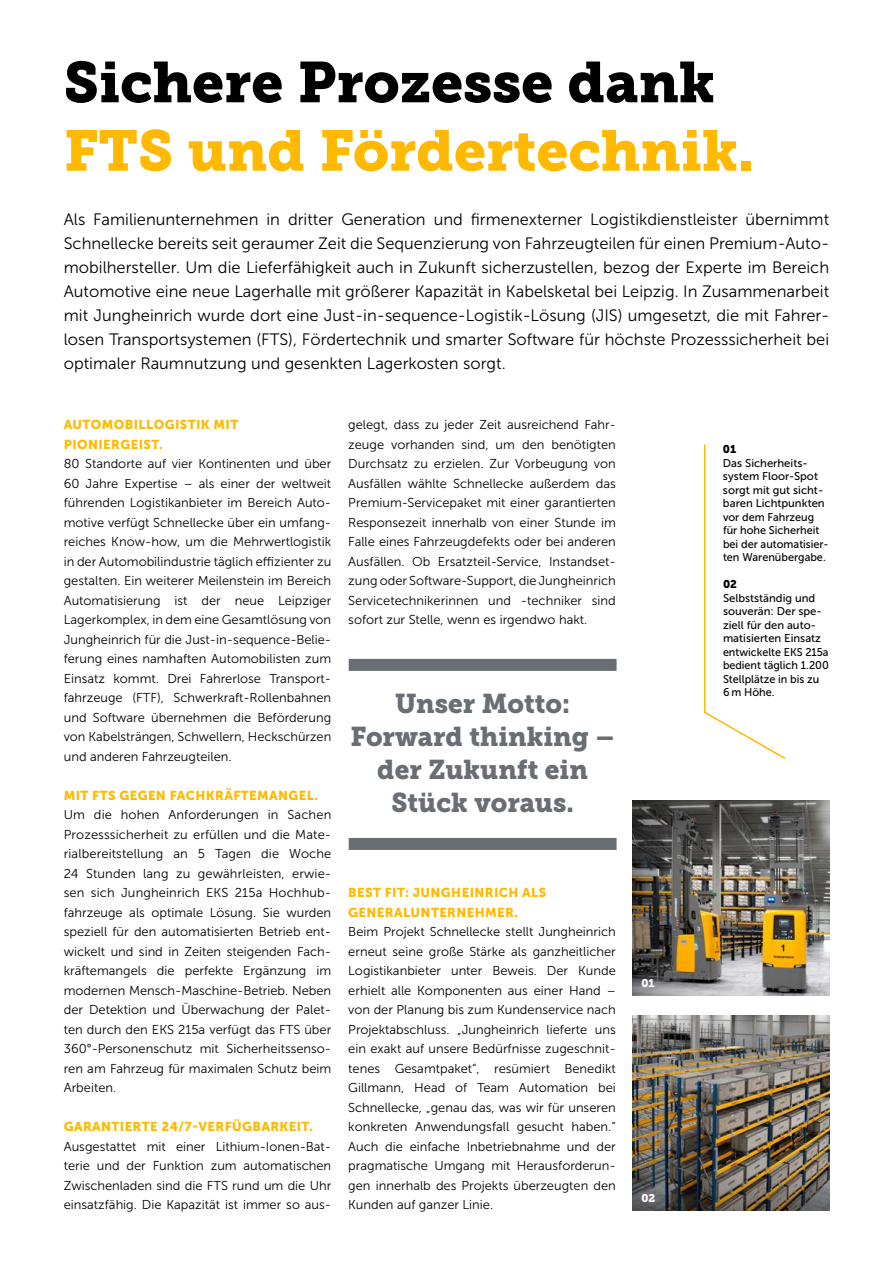
<style>
.page{position:relative;width:893px;height:1263px;background:#fff}
.page>*{position:absolute;margin:0;border:0;box-sizing:border-box;transform-origin:0 0}
.t1{font:57px "Museo JH Slab 900";color:#ffb900}
.t2{font:57px "Museo JH Slab 900";color:#000}
.t3{font:27px/33px "Museo JH Slab 900";color:#696e75;text-align:center}
.t4{font:16.5px/24px "Museo JH Sans 300";color:#000;text-align:justify}
.t5{font:12.9px/19.5px "Museo JH Sans 300";color:#000;text-align:justify}
.t6{font:12.9px/19.5px "Museo JH Sans 900";letter-spacing:.03em;color:#ffb900}
.t7{font:11.25px/13.5px "Museo JH Sans 500";color:#000}
.t8{font:11.25px "Museo JH Slab 900";color:#fff}
.t9{font:11.25px "Museo JH Sans 900";color:#000}
</style>
<div class="page">
<img style="left:633px;top:1015px;width:196px;height:195px">
<img style="left:633px;top:800px;width:196px;height:195px">
<svg style="left:704px;top:444px;width:82px;height:315px"></svg>
<div style="left:349px;top:659px;width:268px;height:12px;background:#696e75"></div>
<div style="left:349px;top:838px;width:268px;height:12px;background:#696e75"></div>
<h1 class="t2" style="left:64px;top:49px;width:653px">Sichere Prozesse dank</h1>
<h1 class="t1" style="left:64px;top:118px;width:692px">FTS und Fördertechnik.</h1>
<p class="t4" style="left:64px;top:207px;width:767px">Als Familienunternehmen in dritter Generation und firmenexterner Logistikdienstleister übernimmt Schnellecke bereits seit geraumer Zeit die Sequenzierung von Fahrzeugteilen für einen Premium-Auto&shy;mobilhersteller. Um die Lieferfähigkeit auch in Zukunft sicherzustellen, bezog der Experte im Bereich Automotive eine neue Lagerhalle mit größerer Kapazität in Kabelsketal bei Leipzig. In Zusammenarbeit mit Jungheinrich wurde dort eine Just- in-sequence- Logistik- Lösung (JIS) umgesetzt, die mit Fahrer&shy;losen Transportsystemen (FTS), Fördertechnik und smarter Software für höchste Prozesssicherheit bei optimaler Raumnutzung und gesenkten Lagerkosten sorgt.</p>
<p class="t6" style="left:64px;top:415px;width:176px">AUTOMOBILLOGISTIK MIT<br>PIONIERGEIST.</p>
<p class="t5" style="left:64px;top:454px;width:269px">80 Standorte auf vier Kontinenten und über 60 Jahre Expertise – als einer der weltweit führenden Logistikanbieter im Bereich Auto&shy;motive verfügt Schnellecke über ein umfang&shy;reiches Know- how, um die Mehrwertlogistik in der Automobilindustrie täglich effizienter zu gestalten. Ein weiterer Meilenstein im Bereich Automatisierung ist der neue Leipziger Lagerkomplex, in dem eine Gesamtlösung von Jungheinrich für die Just- in-sequence- Belie&shy;ferung eines namhaften Automobilisten zum Einsatz kommt. Drei Fahrerlose Transport&shy;fahrzeuge (FTF), Schwerkraft- Rollenbahnen und Software übernehmen die Beförderung von Kabelsträngen, Schwellern, Heckschürzen und anderen Fahrzeugteilen.</p>
<p class="t6" style="left:64px;top:785px;width:256px">MIT FTS GEGEN FACHKRÄFTEMANGEL.</p>
<p class="t5" style="left:64px;top:805px;width:269px">Um die hohen Anforderungen in Sachen Prozesssicherheit zu erfüllen und die Mate&shy;rialbereitstellung an 5 Tagen die Woche 24 Stunden lang zu gewährleisten, erwie&shy;sen sich Jungheinrich EKS 215a Hochhub&shy;fahrzeuge als optimale Lösung. Sie wurden speziell für den automatisierten Betrieb ent&shy;wickelt und sind in Zeiten steigenden Fach&shy;kräftemangels die perfekte Ergänzung im modernen Mensch- Maschine- Betrieb. Neben der Detektion und Überwachung der Palet&shy;ten durch den EKS 215a verfügt das FTS über 360°- Personenschutz mit Sicherheitssenso&shy;ren am Fahrzeug für maximalen Schutz beim Arbeiten.</p>
<p class="t6" style="left:64px;top:1117px;width:251px">GARANTIERTE 24/7-VERFÜGBARKEIT.</p>
<p class="t5" style="left:64px;top:1136px;width:269px">Ausgestattet mit einer Lithium- Ionen- Bat&shy;terie und der Funktion zum automatischen Zwischenladen sind die FTS rund um die Uhr einsatzfähig. Die Kapazität ist immer so aus-</p>
<p class="t5" style="left:348px;top:415px;width:269px">gelegt, dass zu jeder Zeit ausreichend Fahr&shy;zeuge vorhanden sind, um den benötigten Durchsatz zu erzielen. Zur Vorbeugung von Ausfällen wählte Schnellecke außerdem das Premium-Servicepaket mit einer garantierten Responsezeit innerhalb von einer Stunde im Falle eines Fahrzeugdefekts oder bei anderen Ausfällen. Ob Ersatzteil-Service, Instandset&shy;zung oder Software-Support, die Jungheinrich Servicetechnikerinnen und -techniker sind sofort zur Stelle, wenn es irgendwo hakt.</p>
<h2 class="t3" style="left:351px;top:688px;width:266px">Unser Motto:<br>Forward thinking – der Zukunft ein<br>Stück voraus.</h2>
<p class="t6" style="left:348px;top:883px;width:200px">BEST FIT: JUNGHEINRICH ALS<br>GENERALUNTERNEHMER.</p>
<p class="t5" style="left:348px;top:922px;width:269px">Beim Projekt Schnellecke stellt Jungheinrich erneut seine große Stärke als ganzheitlicher Logistikanbieter unter Beweis. Der Kunde erhielt alle Komponenten aus einer Hand – von der Planung bis zum Kundenservice nach Projektabschluss. „Jungheinrich lieferte uns ein exakt auf unsere Bedürfnisse zugeschnit&shy;tenes Gesamtpaket“, resümiert Benedikt Gillmann, Head of Team Automation bei Schnellecke, „genau das, was wir für unseren konkreten Anwendungsfall gesucht haben.“ Auch die einfache Inbetriebnahme und der pragmatische Umgang mit Herausforderun&shy;gen innerhalb des Projekts überzeugten den Kunden auf ganzer Linie.</p>
<p class="t8" style="left:641px;top:977px;width:15px">01</p>
<p class="t8" style="left:641px;top:1191px;width:15px">02</p>
<p class="t9" style="left:723px;top:443px;width:15px">01</p>
<p class="t7" style="left:723px;top:456px;width:107px">Das Sicherheits&shy;system Floor-Spot sorgt mit gut sicht&shy;baren Lichtpunkten vor dem Fahrzeug für hohe Sicherheit bei der automatisier&shy;ten Warenübergabe.</p>
<p class="t9" style="left:723px;top:578px;width:15px">02</p>
<p class="t7" style="left:723px;top:591px;width:107px">Selbstständig und souverän: Der spe&shy;ziell für den auto&shy;matisierten Einsatz entwickelte EKS 215a bedient täglich 1.200<br>Stellplätze in bis zu<br>6 m Höhe.</p>
</div>
